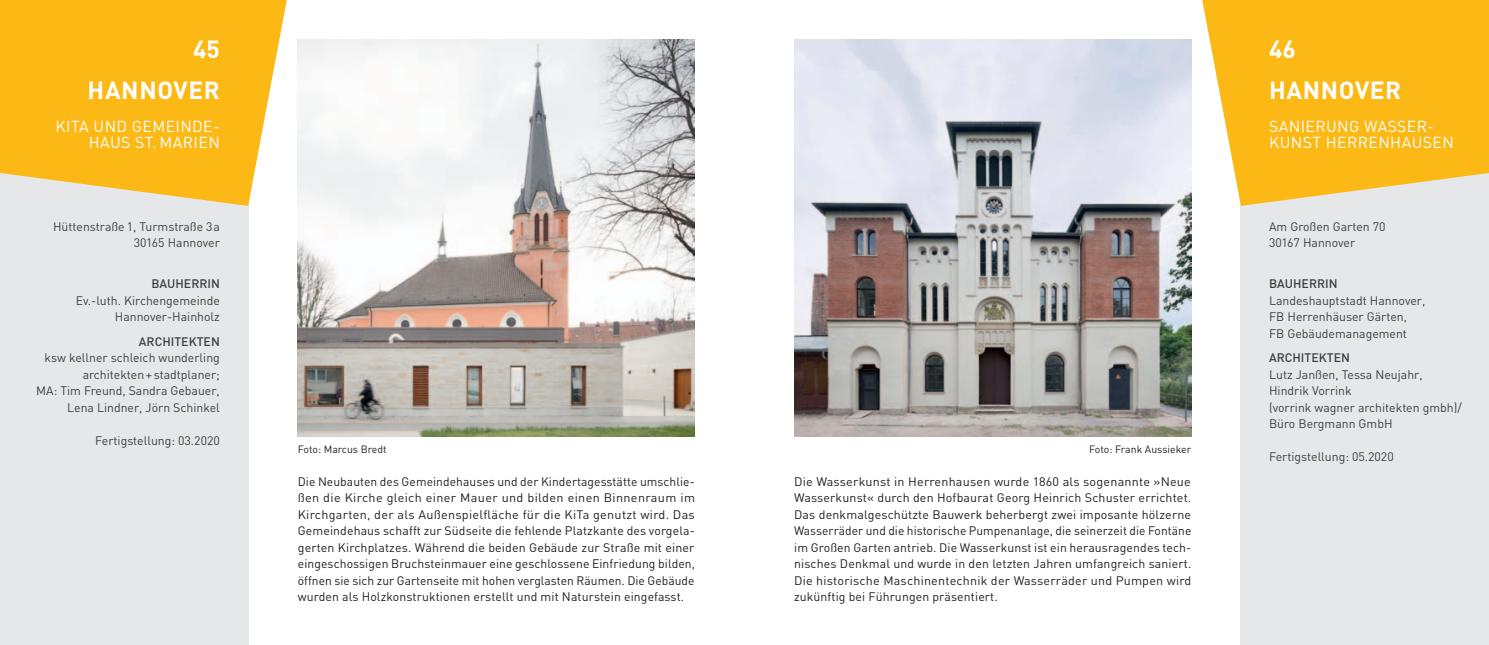
<style>
.page{position:relative;width:1489px;height:645px;background:#fff}
.page>*{position:absolute;margin:0;border:0;box-sizing:border-box;transform-origin:0 0}
.t1{font:700 24.5px "DIN";letter-spacing:.025em;color:#fff}
.t2{font:15.75px "DIN";letter-spacing:.025em;color:#fff}
.t3{font:12.25px/16.4px "DIN";letter-spacing:.01em;color:#231f20;text-align:justify}
.t4{font:12.25px/16.4px "DIN";color:#3e3e3f;text-align:right}
.t5{font:500 12.25px "DIN";color:#3e3e3f}
.t6{font:10.5px "DIN";color:#231f20}
</style>
<div class="page">
<div style="left:1240px;top:164px;width:248px;height:481px;background:#e6e7e9"></div>
<div style="left:0;top:164px;width:248px;height:481px;background:#e6e7e9"></div>
<svg style="left:1202px;top:0;width:286px;height:206px;background:#fac033"></svg>
<svg style="left:0;top:0;width:287px;height:206px;background:#fabf30"></svg>
<img style="left:298px;top:40px;width:396px;height:397px">
<img style="left:794px;top:40px;width:397px;height:397px">
<h1 class="t1" style="left:193px;top:33px;width:28px">45</h1>
<h1 class="t1" style="left:1268px;top:33px;width:28px">46</h1>
<h1 class="t1" style="left:88px;top:74px;width:134px">HANNOVER</h1>
<p class="t2" style="left:56px;top:116px;width:19px">Kita</p>
<p class="t2" style="left:94px;top:116px;width:12px">und</p>
<p class="t2" style="left:132px;top:116px;width:22px">Gemeinde</p>
<p class="t2" style="left:213px;top:116px;width:8px">-</p>
<p class="t2" style="left:89px;top:133px;width:11px">haus</p>
<p class="t2" style="left:135px;top:133px;width:48px">St.Marien</p>
<p class="t4" style="left:53px;top:218px;width:168px">Hüttenstraße 1, Turmstraße 3a<br>30165 Hannover</p>
<p class="t5" style="left:151px;top:276px;width:70px">BAUHERRIN</p>
<p class="t4" style="left:76px;top:292px;width:145px">Ev.-luth. Kirchengemeinde<br>Hannover-Hainholz</p>
<p class="t5" style="left:139px;top:334px;width:82px">ARCHITEKTEN</p>
<p class="t4" style="left:36px;top:350px;width:185px">ksw kellner schleich wunderling architekten+stadtplaner;<br>MA: Tim Freund, Sandra Gebauer,<br>Lena Lindner, Jörn Schinkel</p>
<p class="t4" style="left:95px;top:432px;width:126px">Fertigstellung: 03.2020</p>
<p class="t6" style="left:298px;top:443px;width:90px">Foto: Marcus Bredt</p>
<p class="t3" style="left:298px;top:473px;width:399px">Die Neubauten des Gemeindehauses und der Kindertagesstätte umschlie&shy;ßen die Kirche gleich einer Mauer und bilden einen Binnenraum im Kirchgarten, der als Außenspielfläche für die KiTa genutzt wird. Das Gemeindehaus schafft zur Südseite die fehlende Platzkante des vorgela&shy;gerten Kirchplatzes. Während die beiden Gebäude zur Straße mit einer eingeschossigen Bruchsteinmauer eine geschlossene Einfriedung bilden, öffnen sie sich zur Gartenseite mit hohen verglasten Räumen. Die Gebäude wurden als Holzkonstruktionen erstellt und mit Naturstein eingefasst.</p>
<p class="t6" style="left:1089px;top:443px;width:103px">Foto: Frank Aussieker</p>
<p class="t3" style="left:794px;top:473px;width:399px">Die Wasserkunst in Herrenhausen wurde 1860 als sogenannte »Neue Wasserkunst« durch den Hofbaurat Georg Heinrich Schuster errichtet.<br>Das denkmalgeschützte Bauwerk beherbergt zwei imposante hölzerne Wasserräder und die historische Pumpenanlage, die seinerzeit die Fontäne im Großen Garten antrieb. Die Wasserkunst ist ein herausragendes tech&shy;nisches Denkmal und wurde in den letzten Jahren umfangreich saniert.<br>Die historische Maschinentechnik der Wasserräder und Pumpen wird zukünftig bei Führungen präsentiert.</p>
<h1 class="t1" style="left:1268px;top:74px;width:134px">HANNOVER</h1>
<p class="t2" style="left:1268px;top:116px;width:21px">Sanierung</p>
<p class="t2" style="left:1363px;top:116px;width:25px">Wasser</p>
<p class="t2" style="left:1427px;top:116px;width:8px">-</p>
<p class="t2" style="left:1268px;top:133px;width:11px">kunst</p>
<p class="t2" style="left:1325px;top:133px;width:23px">Herrenhausen</p>
<p class="t4" style="left:1268px;top:218px;width:118px;text-align:left">Am Großen Garten 70<br>30167 Hannover</p>
<p class="t5" style="left:1268px;top:276px;width:70px">BAUHERRIN</p>
<p class="t4" style="left:1268px;top:292px;width:158px;text-align:left">Landeshauptstadt Hannover,<br>FB Herrenhäuser Gärten,<br>FB Gebäudemanagement</p>
<p class="t5" style="left:1268px;top:350px;width:82px">ARCHITEKTEN</p>
<p class="t4" style="left:1268px;top:366px;width:194px;text-align:left">Lutz Janßen, Tessa Neujahr,<br>Hindrik Vorrink<br>(vorrink wagner architekten gmbh)/<br>Büro Bergmann GmbH</p>
<p class="t4" style="left:1268px;top:448px;width:126px">Fertigstellung: 05.2020</p>
</div>
